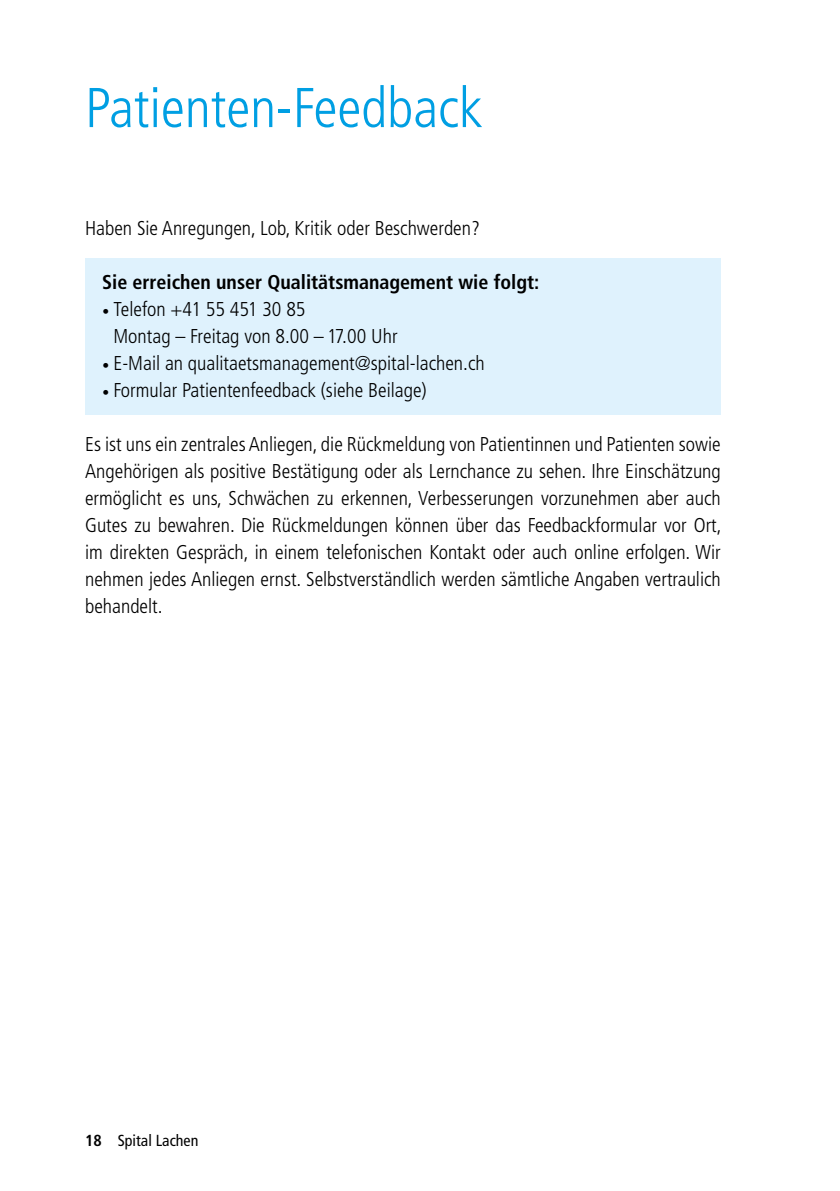
<style>
.page{position:relative;width:840px;height:1191px;background:#fff}
.page>*{position:absolute;margin:0;border:0;box-sizing:border-box;transform-origin:0 0}
.Haupttitel_Rubriken{font:300 condensed 56px "Frutiger LT Std";color:#009fe3}
.Grundtext{font:300 condensed 20px/27px "Frutiger LT Std";color:#000}
.Grundtext-2{font:700 condensed 20px "Frutiger LT Std";color:#000}
.t1{font:condensed 16px "Frutiger LT Std";color:#000}
.s1{font-weight:900;font-stretch:normal}
.s2{font-weight:700}
</style>
<div class="page">
<div style="left:85px;top:258px;width:635px;height:156px;background:#dff2fd"></div>
<p class="Haupttitel_Rubriken" style="left:85px;top:76px;width:399px">Patienten-Feedback</p>
<p class="Grundtext" style="left:85px;top:215px;width:396px">Haben Sie Anregungen, Lob, Kritik oder Beschwerden?</p>
<p class="Grundtext-2" style="left:102px;top:270px;width:438px">Sie erreichen unser Qualitätsmanagement wie folgt:</p>
<p class="Grundtext" style="left:113px;top:296px;width:285px;text-indent:-11px"><span class="s1">·</span> Telefon +41 55 451 30 85<br>Montag – Freitag von 8.00 – 17.00 Uhr</p>
<p class="Grundtext" style="left:102px;top:350px;width:384px"><span class="s1">·</span> E-Mail an qualitaetsmanagement@spital-lachen.ch</p>
<p class="Grundtext" style="left:102px;top:377px;width:326px"><span class="s1">·</span> Formular Patientenfeedback (siehe Beilage)</p>
<p class="Grundtext" style="left:85px;top:431px;width:637px;text-align:justify">Es ist uns ein zentrales Anliegen, die Rückmeldung von Patientinnen und Patienten sowie Angehörigen als positive Bestätigung oder als Lernchance zu sehen. Ihre Einschätzung ermöglicht es uns, Schwächen zu erkennen, Verbesserungen vorzunehmen aber auch Gutes zu bewahren. Die Rückmeldungen können über das Feedbackformular vor Ort, im direkten Gespräch, in einem telefonischen Kontakt oder auch online erfolgen. Wir nehmen jedes Anliegen ernst. Selbstverständlich werden sämtliche Angaben vertraulich behandelt.</p>
<p class="t1" style="left:85px;top:1131px;width:115px"><span class="s2">18</span> Spital Lachen</p>
</div>
